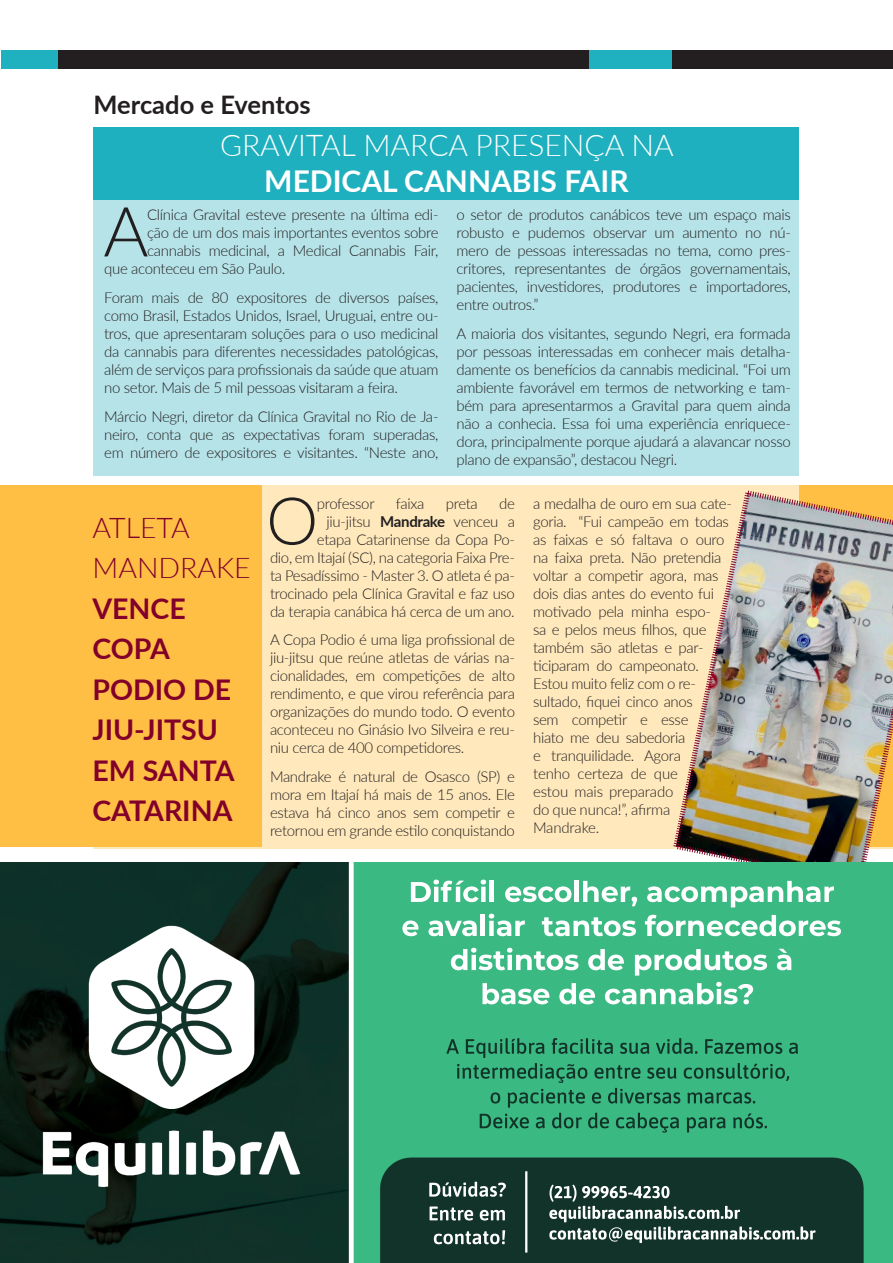
<style>
.page{position:relative;width:893px;height:1263px;background:#fff}
.page>*{position:absolute;margin:0;border:0;box-sizing:border-box;transform-origin:0 0}
.t1{font:300 69.15px "Lato";color:#231f20}
.t2{font:300 65.85px "Lato";color:#231f20}
.t3{font:300 30px/36px "Lato";color:#fff;text-align:center}
.t4{font:700 28.5px/40.5px "Lato";color:#82012a}
.t5{font:700 25.5px "Lato";color:#231f20}
.t6{font:300 15px/18px "Lato";letter-spacing:-.02em;color:#231f20;text-align:justify}
.s1{font-weight:700}
.s2{font-weight:300}
</style>
<div class="page">
<div style="left:1px;top:50px;width:892px;height:18px;background:#231f20"></div>
<div style="left:1px;top:50px;width:57px;height:18px;background:#1fb1c0"></div>
<div style="left:589px;top:50px;width:82px;height:18px;background:#1fb1c0"></div>
<div style="left:94px;top:485px;width:799px;height:363px;background:#fee8bc"></div>
<img style="left:672px;top:490px;width:221px;height:372px">
<div style="left:0;top:485px;width:261px;height:361px;background:#febf44"></div>
<div style="left:94px;top:132px;width:705px;height:343px;background:#b6e3e8"></div>
<div style="left:94px;top:128px;width:705px;height:72px;background:#1eb0be"></div>
<img style="left:0;top:862px;width:893px;height:401px">
<svg style="left:549px;top:1185px;width:266px;height:58px;background:#425c54"></svg>
<svg style="left:424px;top:1182px;width:82px;height:39px"></svg>
<svg style="left:434px;top:1230px;width:71px;height:14px"></svg>
<svg style="left:446px;top:1038px;width:352px;height:94px;background:#33a273"></svg>
<svg style="left:411px;top:879px;width:75px;height:23px"></svg>
<hr style="left:490px;top:881px;width:4px;height:21px;background:#fff">
<svg style="left:505px;top:886px;width:66px;height:16px"></svg>
<div style="left:574px;top:881px;width:5px;height:21px;background:#fff"></div>
<svg style="left:583px;top:881px;width:54px;height:25px"></svg>
<svg style="left:647px;top:881px;width:187px;height:26px"></svg>
<svg style="left:402px;top:920px;width:16px;height:16px"></svg>
<svg style="left:428px;top:920px;width:49px;height:16px"></svg>
<hr style="left:481px;top:915px;width:4px;height:21px;background:#fff">
<svg style="left:489px;top:914px;width:36px;height:22px"></svg>
<svg style="left:542px;top:917px;width:94px;height:19px"></svg>
<svg style="left:645px;top:915px;width:196px;height:21px"></svg>
<svg style="left:451px;top:948px;width:127px;height:22px"></svg>
<svg style="left:588px;top:949px;width:36px;height:21px"></svg>
<svg style="left:635px;top:949px;width:132px;height:26px"></svg>
<svg style="left:777px;top:949px;width:14px;height:21px"></svg>
<svg style="left:483px;top:983px;width:66px;height:21px"></svg>
<svg style="left:559px;top:983px;width:36px;height:21px"></svg>
<svg style="left:605px;top:982px;width:148px;height:22px"></svg>
<p class="t5" style="left:94px;top:86px;width:219px">Mercado e Eventos</p>
<p class="t3" style="left:220px;top:126px;width:455px">GRAVITAL MARCA PRESENÇA NA<br><span class="s1">MEDICAL CANNABIS FAIR</span></p>
<p class="t1" style="left:103px;top:183px;width:47px">A</p>
<p class="t6" style="left:147px;top:205px;width:293px">Clínica Gravital esteve presente na última edi-</p>
<p class="t6" style="left:147px;top:223px;width:293px">ção de um dos mais importantes eventos sobre</p>
<p class="t6" style="left:147px;top:241px;width:293px">cannabis medicinal, a Medical Cannabis Fair,</p>
<p class="t6" style="left:104px;top:259px;width:183px">que aconteceu em São Paulo.</p>
<p class="t6" style="left:104px;top:288px;width:336px">Foram mais de 80 expositores de diversos países, como Brasil, Estados Unidos, Israel, Uruguai, entre ou&shy;tros, que apresentaram soluções para o uso medicinal da cannabis para diferentes necessidades patológicas, além de serviços para profissionais da saúde que atuam no setor. Mais de 5 mil pessoas visitaram a feira.</p>
<p class="t6" style="left:104px;top:407px;width:336px">Márcio Negri, diretor da Clínica Gravital no Rio de Ja&shy;neiro, conta que as expectativas foram superadas, em número de expositores e visitantes. “Neste ano,</p>
<p class="t6" style="left:457px;top:205px;width:336px">o setor de produtos canábicos teve um espaço mais robusto e pudemos observar um aumento no nú&shy;mero de pessoas interessadas no tema, como pres&shy;critores, representantes de órgãos governamentais, pacientes, investidores, produtores e importadores, entre outros.”</p>
<p class="t6" style="left:457px;top:324px;width:336px">A maioria dos visitantes, segundo Negri, era formada por pessoas interessadas em conhecer mais detalha&shy;damente os benefícios da cannabis medicinal. “Foi um ambiente favorável em termos de networking e tam&shy;bém para apresentarmos a Gravital para quem ainda não a conhecia. Essa foi uma experiência enriquece&shy;dora, principalmente porque ajudará a alavancar nosso plano de expansão”, destacou Negri.</p>
<p class="t4" style="left:92px;top:506px;width:160px"><span class="s2">ATLETA<br>MANDRAKE<br></span>VENCE<br>COPA<br>PODIO DE<br>JIU-JITSU<br>EM SANTA<br>CATARINA</p>
<p class="t2" style="left:266px;top:475px;width:54px">O</p>
<p class="t6" style="left:317px;top:494px;width:59px">professor</p>
<p class="t6" style="left:396px;top:494px;width:30px">faixa</p>
<p class="t6" style="left:446px;top:494px;width:34px">preta</p>
<p class="t6" style="left:270px;top:494px;width:247px;text-align:right">de<br>jiu-jitsu <span class="s1">Mandrake</span> venceu a<br>etapa Catarinense da Copa Po-<br>dio, em Itajaí (SC), na categoria Faixa Pre&shy;ta Pesadíssimo - Master 3. O atleta é pa&shy;trocinado pela Clínica Gravital e faz uso da terapia canábica há cerca de um ano.</p>
<p class="t6" style="left:270px;top:630px;width:247px">A Copa Podio é uma liga profissional de jiu-jitsu que reúne atletas de várias na&shy;cionalidades, em competições de alto rendimento, e que virou referência para organizações do mundo todo. O evento aconteceu no Ginásio Ivo Silveira e reu&shy;niu cerca de 400 competidores.</p>
<p class="t6" style="left:270px;top:767px;width:247px">Mandrake é natural de Osasco (SP) e mora em Itajaí há mais de 15 anos. Ele estava há cinco anos sem competir e retornou em grande estilo conquistando</p>
<p class="t6" style="left:533px;top:494px;width:200px;text-align:left">a medalha de ouro em sua cate&shy;goria. “Fui campeão em todas as faixas e só faltava o ouro na faixa preta. Não pretendia voltar a competir agora, mas dois dias antes do evento fui motivado pela minha espo-<br>sa e pelos meus filhos, que também são atletas e par&shy;ticiparam do campeonato.<br>Estou muito feliz com o re&shy;sultado, fiquei cinco anos<br>sem competir e esse<br>hiato me deu sabedoria<br>e tranquilidade. Agora<br>tenho certeza de que<br>estou mais preparado<br>do que nunca!”, afirma<br>Mandrake.</p>
</div>
